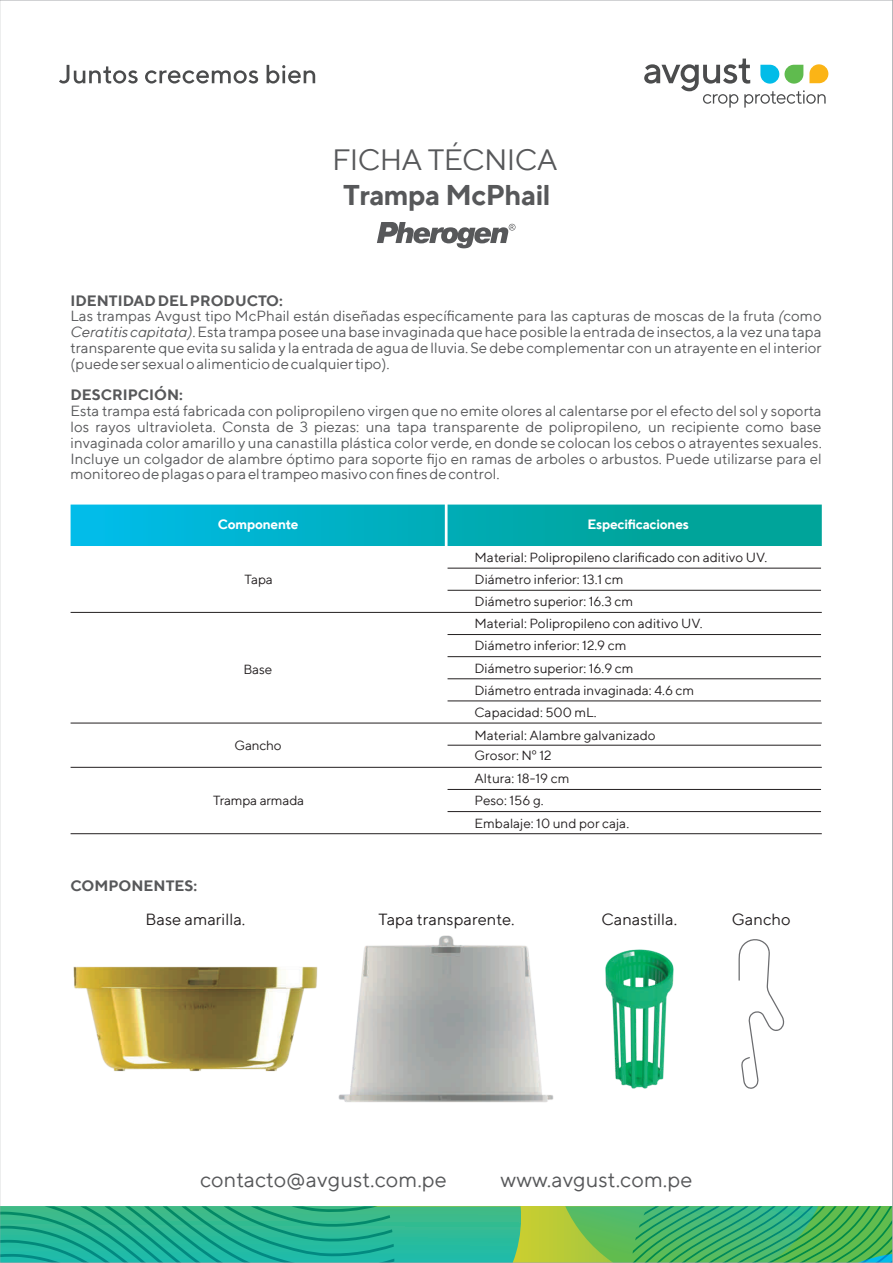
<style>
.page{position:relative;width:893px;height:1263px;background:#fff}
.page>*{position:absolute;margin:0;border:0;box-sizing:border-box;transform-origin:0 0}
.t1{font:30px "TT Norms";letter-spacing:-.02em;color:#57585a}
.t2{font:700 28.5px "TT Norms";letter-spacing:-.02em;color:#57585a}
.t3{font:21.75px "TT Norms";color:#57585a}
.t4{font:16.5px "TT Norms";color:#231f20}
.t5{font:15px/15.8px "TT Norms";color:#57585a}
.t6{font:700 15px "TT Norms";color:#57585a}
.t7{font:13.5px/22px "TT Norms";color:#231f20}
.t8{font:700 13.5px "TT Norms";letter-spacing:-.02em;color:#fff}
.s1{font-weight:700}
.s2{font-style:italic}
</style>
<div class="page">
<svg style="left:644px;top:59px;width:184px;height:49px"></svg>
<svg style="left:59px;top:65px;width:256px;height:19px"></svg>
<div style="left:0;top:1206px;width:893px;height:57px;background:linear-gradient(to bottom,#c0cc34,#c0cc34)"></div>
<svg style="left:394px;top:1206px;width:127px;height:55px;background:#32bb94"></svg>
<svg style="left:2px;top:1206px;width:392px;height:55px;background:#25b090"></svg>
<svg style="left:565px;top:1206px;width:326px;height:55px;background:#4bb360"></svg>
<svg style="left:377px;top:222px;width:138px;height:26px"></svg>
<svg style="left:71px;top:505px;width:751px;height:41px;background:#01adb9"></svg>
<hr style="left:448px;top:568px;width:373px;height:1px;background:#231f20">
<hr style="left:448px;top:590px;width:373px;height:1px;background:#231f20">
<hr style="left:448px;top:634px;width:373px;height:1px;background:#231f20">
<hr style="left:448px;top:678px;width:373px;height:1px;background:#231f20">
<hr style="left:448px;top:656px;width:373px;height:1px;background:#231f20">
<hr style="left:71px;top:612px;width:751px;height:1px;background:#231f20">
<hr style="left:448px;top:811px;width:373px;height:1px;background:#231f20">
<hr style="left:448px;top:789px;width:373px;height:1px;background:#231f20">
<hr style="left:71px;top:723px;width:751px;height:1px;background:#231f20">
<hr style="left:448px;top:700px;width:373px;height:1px;background:#231f20">
<hr style="left:71px;top:833px;width:751px;height:1px;background:#231f20">
<img style="left:605px;top:949px;width:69px;height:140px">
<img style="left:339px;top:935px;width:215px;height:168px">
<img style="left:74px;top:967px;width:244px;height:104px">
<hr style="left:448px;top:745px;width:373px;height:1px;background:#231f20">
<hr style="left:71px;top:767px;width:751px;height:1px;background:#231f20">
<svg style="left:738px;top:939px;width:46px;height:150px"></svg>
<h1 class="t1" style="left:332px;top:141px;width:227px">FICHA TÉCNICA</h1>
<h2 class="t2" style="left:343px;top:177px;width:209px">Trampa McPhail</h2>
<p class="t5" style="left:70px;top:292px;width:753px"><span class="s1">IDENTIDAD DEL PRODUCTO:<br></span>Las trampas Avgust tipo McPhail están diseñadas específicamente para las capturas de moscas de la fruta <span class="s2">(</span>como <span class="s2">Ceratitis capitata)</span>. Esta trampa posee una base invaginada que hace posible la entrada de insectos, a la vez una tapa transparente que evita su salida y la entrada de agua de lluvia. Se debe complementar con un atrayente en el interior (puede ser sexual o alimenticio de cualquier tipo).</p>
<p class="t6" style="left:70px;top:386px;width:114px">DESCRIPCIÓN:</p>
<p class="t5" style="left:70px;top:403px;width:753px;text-align:justify">Esta trampa está fabricada con polipropileno virgen que no emite olores al calentarse por el efecto del sol y soporta los rayos ultravioleta. Consta de 3 piezas: una tapa transparente de polipropileno, un recipiente como base invaginada color amarillo y una canastilla plástica color verde, en donde se colocan los cebos o atrayentes sexuales.<br>Incluye un colgador de alambre óptimo para soporte fijo en ramas de arboles o arbustos. Puede utilizarse para el monitoreo de plagas o para el trampeo masivo con fines de control.</p>
<p class="t8" style="left:218px;top:515px;width:82px">Componente</p>
<p class="t8" style="left:587px;top:515px;width:103px">Especificaciones</p>
<p class="t7" style="left:245px;top:568px;width:30px">Tapa</p>
<p class="t7" style="left:243px;top:658px;width:30px">Base</p>
<p class="t7" style="left:474px;top:546px;width:294px">Material: Polipropileno clarificado con aditivo UV.<br>Diámetro inferior: 13.1 cm<br>Diámetro superior: 16.3 cm<br>Material: Polipropileno con aditivo UV.<br>Diámetro inferior: 12.9 cm<br>Diámetro superior: 16.9 cm<br>Diámetro entrada invaginada: 4.6 cm<br>Capacidad: 500 mL.</p>
<p class="t7" style="left:234px;top:734px;width:49px">Gancho</p>
<p class="t7" style="left:474px;top:724px;width:183px;line-height:20.7px">Material: Alambre galvanizado<br>Grosor: Nº 12</p>
<p class="t7" style="left:213px;top:789px;width:93px">Trampa armada</p>
<p class="t7" style="left:474px;top:767px;width:156px">Altura: 18-19 cm<br>Peso: 156 g.<br>Embalaje: 10 und por caja.</p>
<p class="t6" style="left:71px;top:877px;width:128px">COMPONENTES:</p>
<p class="t4" style="left:145px;top:909px;width:101px">Base amarilla.</p>
<p class="t4" style="left:378px;top:909px;width:138px">Tapa transparente.</p>
<p class="t4" style="left:601px;top:909px;width:77px">Canastilla.</p>
<p class="t4" style="left:732px;top:909px;width:60px">Gancho</p>
<h3 class="t3" style="left:200px;top:1166px;width:248px">contacto@avgust.com.pe</h3>
<h3 class="t3" style="left:501px;top:1166px;width:193px">www.avgust.com.pe</h3>
</div>
